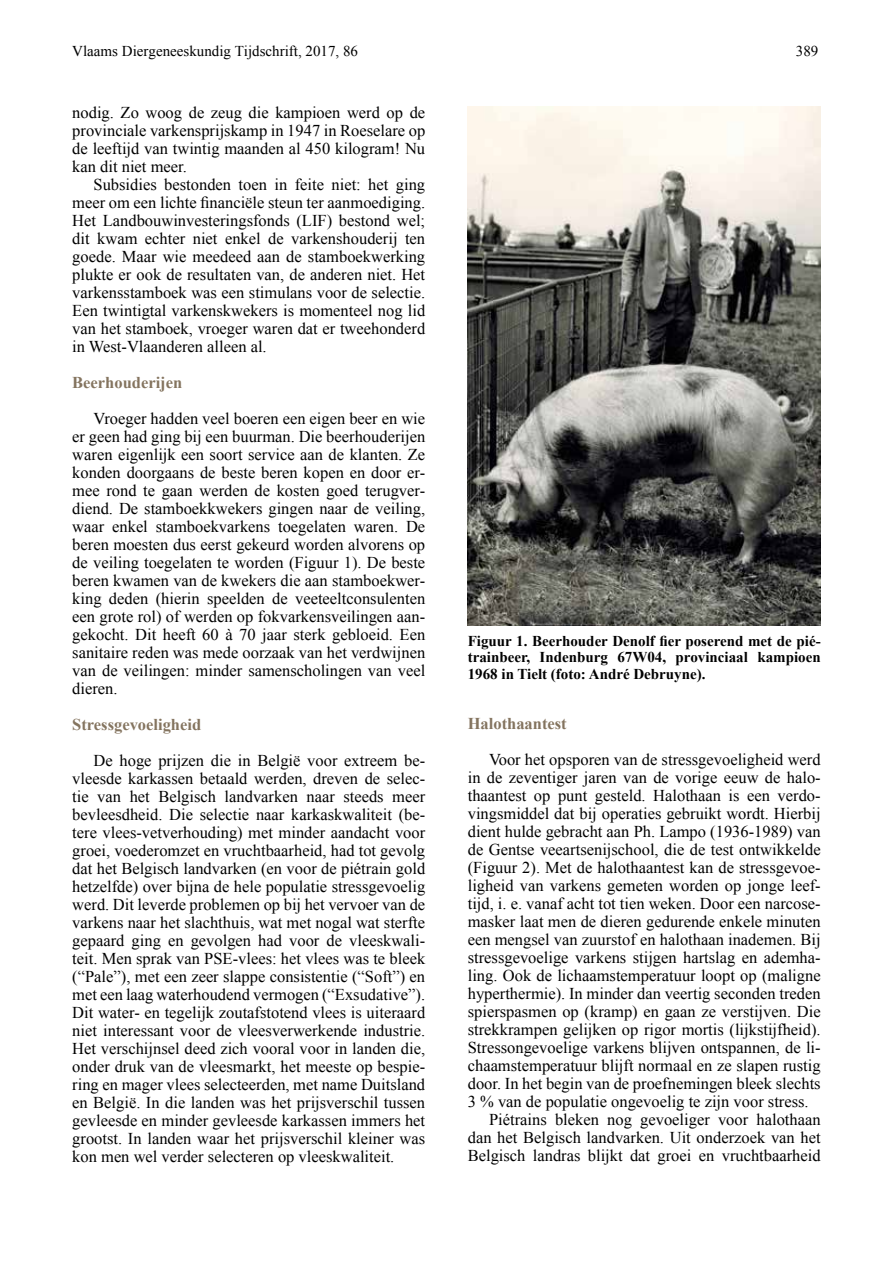
<style>
.page{position:relative;width:893px;height:1263px;background:#fff}
.page>*{position:absolute;margin:0;border:0;box-sizing:border-box;transform-origin:0 0}
.t1{font:16.5px/18px "Times New Roman";color:#000;text-align:justify}
.t2{font:700 16.5px "Times New Roman";color:#84745f}
.t3{font:700 15px/16.5px "Times New Roman";color:#000;text-align:justify}
.t4{font:15px "Times New Roman";color:#000}
</style>
<div class="page">
<img style="left:468px;top:106px;width:353px;height:519px">
<p class="t4" style="left:72px;top:41px;width:287px">Vlaams Diergeneeskundig Tijdschrift, 2017, 86</p>
<p class="t4" style="left:796px;top:41px;width:24px">389</p>
<p class="t1" style="left:72px;top:103px;width:354px">nodig. Zo woog de zeug die kampioen werd op de provinciale varkensprijskamp in 1947 in Roeselare op de leeftijd van twintig maanden al 450 kilogram! Nu kan dit niet meer.</p>
<p class="t1" style="left:72px;top:175px;width:354px;text-indent:21px">Subsidies bestonden toen in feite niet: het ging meer om een lichte financiële steun ter aanmoediging.<br>Het Landbouwinvesteringsfonds (LIF) bestond wel; dit kwam echter niet enkel de varkenshouderij ten goede. Maar wie meedeed aan de stamboekwerking plukte er ook de resultaten van, de anderen niet. Het varkensstamboek was een stimulans voor de selectie.<br>Een twintigtal varkenskwekers is momenteel nog lid van het stamboek, vroeger waren dat er tweehonderd in West-Vlaanderen alleen al.</p>
<p class="t2" style="left:72px;top:371px;width:111px">Beerhouderijen</p>
<p class="t1" style="left:72px;top:409px;width:354px;text-indent:21px">Vroeger hadden veel boeren een eigen beer en wie er geen had ging bij een buurman. Die beerhouderijen waren eigenlijk een soort service aan de klanten. Ze konden doorgaans de beste beren kopen en door er&shy;mee rond te gaan werden de kosten goed terugver&shy;diend. De stamboekkwekers gingen naar de veiling, waar enkel stamboekvarkens toegelaten waren. De beren moesten dus eerst gekeurd worden alvorens op de veiling toegelaten te worden (Figuur 1). De beste beren kwamen van de kwekers die aan stamboekwer&shy;king deden (hierin speelden de veeteeltconsulenten een grote rol) of werden op fokvarkensveilingen aan&shy;gekocht. Dit heeft 60 à 70 jaar sterk gebloeid. Een sanitaire reden was mede oorzaak van het verdwijnen van de veilingen: minder samenscholingen van veel dieren.</p>
<p class="t2" style="left:72px;top:713px;width:130px">Stressgevoeligheid</p>
<p class="t1" style="left:72px;top:751px;width:354px;text-indent:21px">De hoge prijzen die in België voor extreem be&shy;vleesde karkassen betaald werden, dreven de selec&shy;tie van het Belgisch landvarken naar steeds meer bevleesdheid. Die selectie naar karkaskwaliteit (be&shy;tere vlees-vetverhouding) met minder aandacht voor groei, voederomzet en vruchtbaarheid, had tot gevolg dat het Belgisch landvarken (en voor de piétrain gold hetzelfde) over bijna de hele populatie stressgevoelig werd. Dit leverde problemen op bij het vervoer van de varkens naar het slachthuis, wat met nogal wat sterfte gepaard ging en gevolgen had voor de vleeskwali&shy;teit. Men sprak van PSE-vlees: het vlees was te bleek (“Pale”), met een zeer slappe consistentie (“Soft”) en met een laag waterhoudend vermogen (“Exsudative”).<br>Dit water- en tegelijk zoutafstotend vlees is uiteraard niet interessant voor de vleesverwerkende industrie.<br>Het verschijnsel deed zich vooral voor in landen die, onder druk van de vleesmarkt, het meeste op bespie&shy;ring en mager vlees selecteerden, met name Duitsland en België. In die landen was het prijsverschil tussen gevleesde en minder gevleesde karkassen immers het grootst. In landen waar het prijsverschil kleiner was kon men wel verder selecteren op vleeskwaliteit.</p>
<p class="t3" style="left:468px;top:632px;width:354px">Figuur 1. Beerhouder Denolf fier poserend met de pié&shy;trainbeer, Indenburg 67W04, provinciaal kampioen 1968 in Tielt (foto: André Debruyne).</p>
<p class="t2" style="left:468px;top:712px;width:100px">Halothaantest</p>
<p class="t1" style="left:489px;top:750px;width:333px">Voor het opsporen van de stressgevoeligheid werd</p>
<p class="t1" style="left:468px;top:768px;width:354px">in de zeventiger jaren van de vorige eeuw de halo-</p>
<p class="t1" style="left:468px;top:786px;width:354px">thaantest op punt gesteld. Halothaan is een verdo-</p>
<p class="t1" style="left:468px;top:804px;width:354px">vingsmiddel dat bij operaties gebruikt wordt. Hierbij</p>
<p class="t1" style="left:468px;top:822px;width:354px">dient hulde gebracht aan Ph. Lampo (1936-1989) van</p>
<p class="t1" style="left:468px;top:840px;width:354px">de Gentse veeartsenijschool, die de test ontwikkelde</p>
<p class="t1" style="left:468px;top:858px;width:354px">(Figuur 2). Met de halothaantest kan de stressgevoe-</p>
<p class="t1" style="left:468px;top:876px;width:354px">ligheid van varkens gemeten worden op jonge leef-</p>
<p class="t1" style="left:468px;top:894px;width:354px">tijd, i. e. vanaf acht tot tien weken. Door een narcose-</p>
<p class="t1" style="left:468px;top:912px;width:354px">masker laat men de dieren gedurende enkele minuten</p>
<p class="t1" style="left:468px;top:930px;width:354px">een mengsel van zuurstof en halothaan inademen. Bij</p>
<p class="t1" style="left:468px;top:948px;width:354px">stressgevoelige varkens stijgen hartslag en ademha-</p>
<p class="t1" style="left:468px;top:966px;width:354px">ling. Ook de lichaamstemperatuur loopt op (maligne</p>
<p class="t1" style="left:468px;top:984px;width:354px">hyperthermie). In minder dan veertig seconden treden</p>
<p class="t1" style="left:468px;top:1002px;width:354px">spierspasmen op (kramp) en gaan ze verstijven. Die</p>
<p class="t1" style="left:468px;top:1020px;width:354px">strekkrampen gelijken op rigor mortis (lijkstijfheid).</p>
<p class="t1" style="left:468px;top:1038px;width:354px">Stressongevoelige varkens blijven ontspannen, de li-</p>
<p class="t1" style="left:468px;top:1056px;width:354px">chaamstemperatuur blijft normaal en ze slapen rustig</p>
<p class="t1" style="left:468px;top:1074px;width:354px">door. In het begin van de proefnemingen bleek slechts</p>
<p class="t1" style="left:468px;top:1092px;width:342px">3 % van de populatie ongevoelig te zijn voor stress.</p>
<p class="t1" style="left:489px;top:1110px;width:333px">Piétrains bleken nog gevoeliger voor halothaan</p>
<p class="t1" style="left:468px;top:1128px;width:354px">dan het Belgisch landvarken. Uit onderzoek van het</p>
<p class="t1" style="left:468px;top:1146px;width:354px">Belgisch landras blijkt dat groei en vruchtbaarheid</p>
</div>
